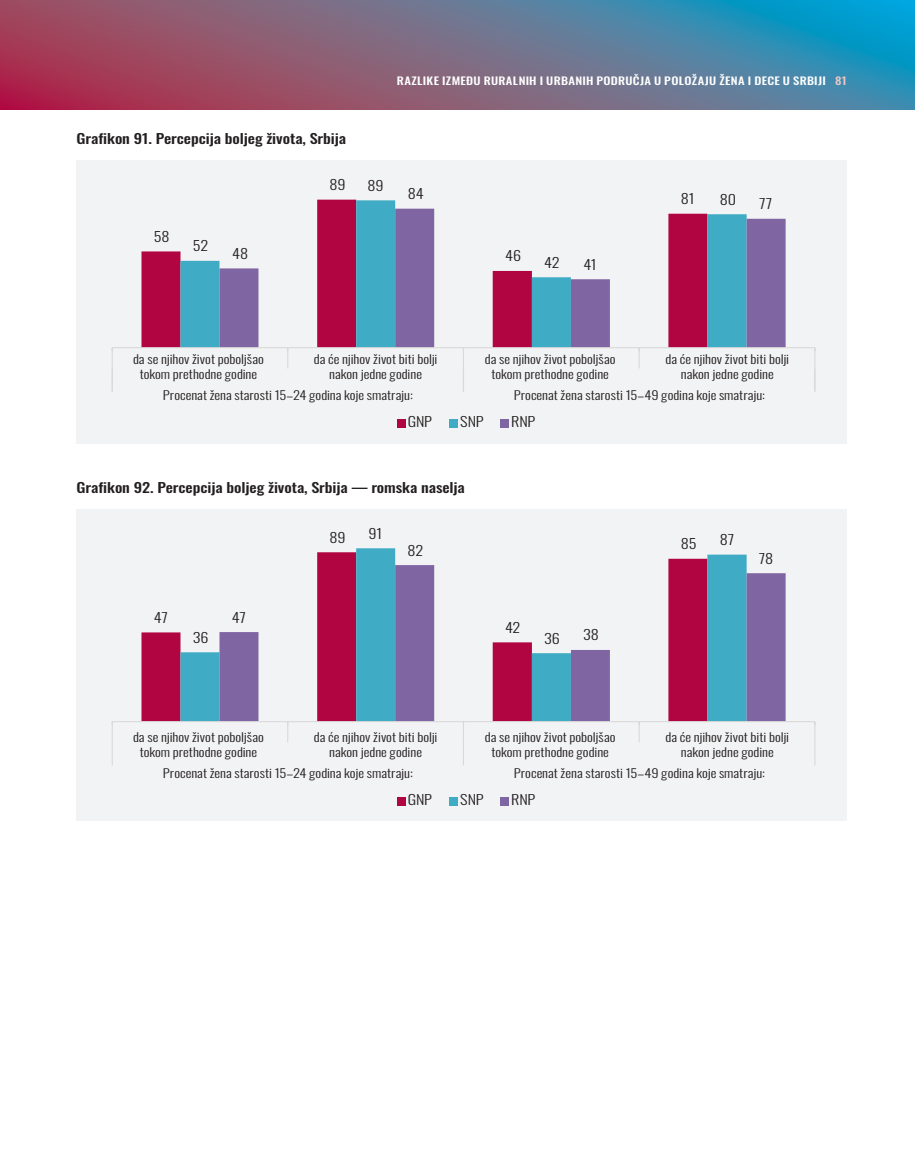
<style>
.page{position:relative;width:915px;height:1170px;background:#fff}
.page>*{position:absolute;margin:0;border:0;box-sizing:border-box;transform-origin:0 0}
.t1{font:300 13.5px "Oswald";letter-spacing:-.01em;color:#231f20;scale:1.2 1}
.slika{font:500 13.5px "Oswald";letter-spacing:-.005em;color:#231f20;scale:1.2 1}
.t2{font:300 12px/14.4px "Oswald";color:#231f20;text-align:center;scale:1.2 1}
.t3{font:500 10.5px "Oswald";letter-spacing:.025em;color:#fff;scale:1.2 1}
.s1{color:#edc9c7}
</style>
<div class="page">
<svg style="left:0;top:0;width:914px;height:110px;background:#706b87"></svg>
<div style="left:77px;top:160px;width:769px;height:283px;background:#f2f3f4"></div>
<div style="left:396px;top:419px;width:9px;height:8px;background:#b00540"></div>
<div style="left:449px;top:419px;width:8px;height:8px;background:#3fabc5"></div>
<div style="left:500px;top:419px;width:8px;height:8px;background:#8065a3"></div>
<div style="left:141px;top:251px;width:39px;height:96px;background:#b00540"></div>
<svg style="left:180px;top:200px;width:255px;height:147px"></svg>
<svg style="left:219px;top:209px;width:566px;height:138px"></svg>
<hr style="left:112px;top:347px;width:702px;height:1px;background:#dad9d8">
<svg style="left:638px;top:348px;width:1px;height:20px"></svg>
<svg style="left:287px;top:348px;width:1px;height:20px"></svg>
<svg style="left:814px;top:347px;width:1px;height:44px"></svg>
<svg style="left:463px;top:348px;width:1px;height:43px"></svg>
<svg style="left:112px;top:348px;width:1px;height:43px"></svg>
<div style="left:77px;top:509px;width:769px;height:311px;background:#f2f3f4"></div>
<div style="left:141px;top:632px;width:39px;height:89px;background:#b00540"></div>
<svg style="left:180px;top:548px;width:566px;height:173px"></svg>
<svg style="left:219px;top:565px;width:566px;height:156px"></svg>
<hr style="left:112px;top:721px;width:702px;height:1px;background:#dad9d8">
<svg style="left:638px;top:722px;width:1px;height:20px"></svg>
<svg style="left:287px;top:722px;width:1px;height:20px"></svg>
<svg style="left:814px;top:721px;width:1px;height:44px"></svg>
<svg style="left:463px;top:722px;width:1px;height:43px"></svg>
<svg style="left:112px;top:722px;width:1px;height:43px"></svg>
<div style="left:396px;top:796px;width:9px;height:9px;background:#b00540"></div>
<div style="left:449px;top:796px;width:8px;height:9px;background:#3fabc5"></div>
<div style="left:500px;top:796px;width:8px;height:9px;background:#8065a3"></div>
<p class="slika" style="left:77px;top:126px;width:226px">Grafikon 91. Percepcija boljeg života, Srbija</p>
<p class="t1" style="left:154px;top:224px;width:15px">58</p>
<p class="t1" style="left:154px;top:234px;width:15px">58</p>
<p class="t1" style="left:193px;top:234px;width:14px">52</p>
<p class="t1" style="left:193px;top:243px;width:14px">52</p>
<p class="t1" style="left:232px;top:241px;width:15px">48</p>
<p class="t1" style="left:232px;top:251px;width:15px">48</p>
<p class="t1" style="left:329px;top:173px;width:15px">89</p>
<p class="t1" style="left:329px;top:182px;width:15px">89</p>
<p class="t3" style="left:396px;top:71px;width:376px">RAZLIKE IZMEĐU RURALNIH I URBANIH PODRUČJA U POLOŽAJU ŽENA I DECE U SRBIJI <span class="s1">81</span></p>
<p class="t1" style="left:367px;top:173px;width:15px">89</p>
<p class="t1" style="left:367px;top:182px;width:15px">89</p>
<p class="t1" style="left:407px;top:182px;width:15px">84</p>
<p class="t1" style="left:407px;top:191px;width:15px">84</p>
<p class="t1" style="left:505px;top:244px;width:15px">46</p>
<p class="t1" style="left:505px;top:253px;width:15px">46</p>
<p class="t1" style="left:544px;top:250px;width:14px">42</p>
<p class="t1" style="left:544px;top:259px;width:14px">42</p>
<p class="t1" style="left:583px;top:252px;width:13px">41</p>
<p class="t1" style="left:583px;top:261px;width:13px">41</p>
<p class="t1" style="left:680px;top:187px;width:13px">81</p>
<p class="t1" style="left:680px;top:196px;width:13px">81</p>
<p class="t1" style="left:719px;top:187px;width:15px">80</p>
<p class="t1" style="left:719px;top:196px;width:15px">80</p>
<p class="t1" style="left:758px;top:192px;width:12px">77</p>
<p class="t1" style="left:758px;top:201px;width:12px">77</p>
<p class="t2" style="left:133px;top:351px;width:110px">da se njihov život poboljšao tokom prethodne godine</p>
<p class="t2" style="left:313px;top:351px;width:105px">da će njihov život biti bolji nakon jedne godine</p>
<p class="t2" style="left:484px;top:351px;width:110px">da se njihov život poboljšao tokom prethodne godine</p>
<p class="t2" style="left:665px;top:351px;width:105px">da će njihov život biti bolji nakon jedne godine</p>
<p class="t2" style="left:163px;top:386px;width:210px">Procenat žena starosti 15–24 godina koje smatraju:</p>
<p class="t2" style="left:513px;top:386px;width:211px">Procenat žena starosti 15–49 godina koje smatraju:</p>
<p class="t2" style="left:133px;top:360px;width:110px">da se njihov život poboljšao</p>
<p class="t2" style="left:313px;top:360px;width:105px">da će njihov život biti bolji</p>
<p class="t2" style="left:484px;top:360px;width:110px">da se njihov život poboljšao</p>
<p class="t2" style="left:665px;top:360px;width:105px">da će njihov život biti bolji</p>
<p class="t1" style="left:407px;top:409px;width:22px">GNP</p>
<p class="t1" style="left:460px;top:409px;width:21px">SNP</p>
<p class="t1" style="left:511px;top:409px;width:22px">RNP</p>
<p class="t1" style="left:407px;top:418px;width:22px">GNP</p>
<p class="t1" style="left:460px;top:418px;width:21px">SNP</p>
<p class="t1" style="left:511px;top:418px;width:22px">RNP</p>
<p class="slika" style="left:77px;top:475px;width:325px">Grafikon 92. Percepcija boljeg života, Srbija — romska naselja</p>
<p class="t1" style="left:154px;top:596px;width:13px">47</p>
<p class="t1" style="left:154px;top:605px;width:13px">47</p>
<p class="t1" style="left:193px;top:616px;width:15px">36</p>
<p class="t1" style="left:193px;top:625px;width:15px">36</p>
<p class="t1" style="left:232px;top:595px;width:13px">47</p>
<p class="t1" style="left:232px;top:605px;width:13px">47</p>
<p class="t1" style="left:329px;top:516px;width:15px">89</p>
<p class="t1" style="left:329px;top:525px;width:15px">89</p>
<p class="t1" style="left:368px;top:512px;width:13px">91</p>
<p class="t1" style="left:368px;top:521px;width:13px">91</p>
<p class="t1" style="left:407px;top:529px;width:15px">82</p>
<p class="t1" style="left:407px;top:538px;width:15px">82</p>
<p class="t1" style="left:505px;top:606px;width:14px">42</p>
<p class="t1" style="left:505px;top:615px;width:14px">42</p>
<p class="t1" style="left:544px;top:617px;width:15px">36</p>
<p class="t1" style="left:544px;top:626px;width:15px">36</p>
<p class="t1" style="left:583px;top:613px;width:15px">38</p>
<p class="t1" style="left:583px;top:623px;width:15px">38</p>
<p class="t1" style="left:680px;top:522px;width:15px">85</p>
<p class="t1" style="left:680px;top:531px;width:15px">85</p>
<p class="t1" style="left:719px;top:518px;width:13px">87</p>
<p class="t1" style="left:719px;top:527px;width:13px">87</p>
<p class="t1" style="left:758px;top:537px;width:13px">78</p>
<p class="t1" style="left:758px;top:546px;width:13px">78</p>
<p class="t2" style="left:133px;top:729px;width:110px">da se njihov život poboljšao tokom prethodne godine</p>
<p class="t2" style="left:313px;top:729px;width:105px">da će njihov život biti bolji nakon jedne godine</p>
<p class="t2" style="left:484px;top:729px;width:110px">da se njihov život poboljšao tokom prethodne godine</p>
<p class="t2" style="left:665px;top:729px;width:105px">da će njihov život biti bolji nakon jedne godine</p>
<p class="t2" style="left:163px;top:764px;width:210px">Procenat žena starosti 15–24 godina koje smatraju:</p>
<p class="t2" style="left:513px;top:764px;width:211px">Procenat žena starosti 15–49 godina koje smatraju:</p>
<p class="t2" style="left:140px;top:734px;width:99px">tokom prethodne godine</p>
<p class="t2" style="left:329px;top:734px;width:79px">nakon jedne godine</p>
<p class="t2" style="left:491px;top:734px;width:99px">tokom prethodne godine</p>
<p class="t2" style="left:680px;top:734px;width:79px">nakon jedne godine</p>
<p class="t1" style="left:407px;top:778px;width:22px">GNP</p>
<p class="t1" style="left:460px;top:778px;width:21px">SNP</p>
<p class="t1" style="left:511px;top:778px;width:22px">RNP</p>
<p class="t1" style="left:407px;top:787px;width:22px">GNP</p>
<p class="t1" style="left:460px;top:787px;width:21px">SNP</p>
<p class="t1" style="left:511px;top:787px;width:22px">RNP</p>
</div>
